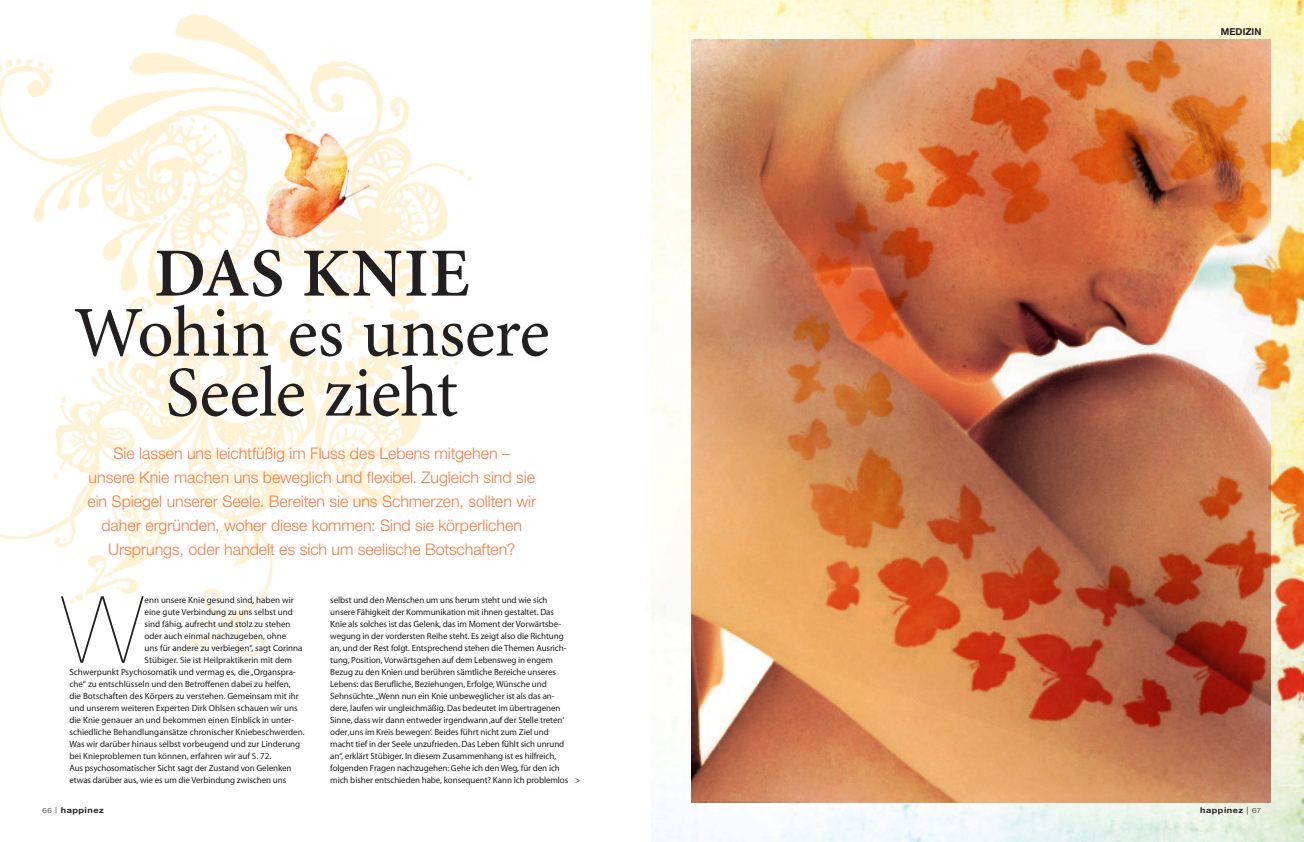
<style>
.page{position:relative;width:1304px;height:842px;background:#fff}
.page>*{position:absolute;margin:0;border:0;box-sizing:border-box;transform-origin:0 0}
.t1{font:200 93px "Helvetica Neue LT Pro";color:#231f20}
.t2{font:71.5px/60px "Minion Pro";letter-spacing:-.01em;color:#231f20;text-align:center}
.t3{font:600 69px "Minion Pro";letter-spacing:.01em;color:#231f20}
.t4{font:300 16px/24px "Helvetica Neue LT Pro";color:#f47b44;text-align:center}
.t5{font:700 9.5px "Helvetica Neue LT Pro";color:#231f20}
.t6{font:9px/12px "Myriad Pro";letter-spacing:-.01em;color:#231f20}
.t7{font:700 8px "Helvetica Neue LT Pro";letter-spacing:.05em;color:#231f20;scale:1.15 1}
.s1{font-weight:300;font-size:7px}
.s2{font-weight:300;font-size:6.4px}
.s3{font-weight:300}
</style>
<div class="page">
<img style="left:0;top:14px;width:473px;height:643px">
<svg style="left:214px;top:105px;width:166px;height:174px"></svg>
<img style="left:234px;top:117px;width:146px;height:139px">
<img style="left:651px;top:0;width:653px;height:842px">
<h3 class="t3" style="left:154px;top:232px;width:317px">DAS KNIE</h3>
<h2 class="t2" style="left:74px;top:306px;width:478px">Wohin es unsere<br>Seele zieht</h2>
<p class="t4" style="left:87px;top:441px;width:450px">Sie lassen uns leichtfüßig im Fluss des Lebens mitgehen –<br>unsere Knie machen uns beweglich und flexibel. Zugleich sind sie ein Spiegel unserer Seele. Bereiten sie uns Schmerzen, sollten wir daher ergründen, woher diese kommen: Sind sie körperlichen Ursprungs, oder handelt es sich um seelische Botschaften?</p>
<h1 class="t1" style="left:62px;top:575px;width:82px">W</h1>
<p class="t6" style="left:145px;top:594px;width:151px">enn unsere Knie gesund sind, haben wir</p>
<p class="t6" style="left:330px;top:594px;width:240px">selbst und den Menschen um uns herum steht und wie sich unsere Fähigkeit der Kommunikation mit ihnen gestaltet. Das Knie als solches ist das Gelenk, das im Moment der Vorwärtsbe&shy;wegung in der vordersten Reihe steht. Es zeigt also die Richtung an, und der Rest folgt. Entsprechend stehen die Themen Ausrich&shy;tung, Position, Vorwärtsgehen auf dem Lebensweg in engem Bezug zu den Knien und berühren sämtliche Bereiche unseres Lebens: das Berufliche, Beziehungen, Erfolge, Wünsche und Sehnsüchte. „Wenn nun ein Knie unbeweglicher ist als das an&shy;dere, laufen wir ungleichmäßig. Das bedeutet im übertragenen Sinne, dass wir dann entweder irgendwann ‚auf der Stelle treten‘ oder ‚uns im Kreis bewegen‘. Beides führt nicht zum Ziel und macht tief in der Seele unzufrieden. Das Leben fühlt sich unrund an“, erklärt Stübiger. In diesem Zusammenhang ist es hilfreich, folgenden Fragen nachzugehen: Gehe ich den Weg, für den ich mich bisher entschieden habe, konsequent? Kann ich problemlos</p>
<p class="t6" style="left:145px;top:606px;width:150px">eine gute Verbindung zu uns selbst und</p>
<p class="t6" style="left:145px;top:618px;width:148px">sind fähig, aufrecht und stolz zu stehen</p>
<p class="t6" style="left:145px;top:630px;width:143px">oder auch einmal nachzugeben, ohne</p>
<p class="t6" style="left:145px;top:642px;width:159px">uns für andere zu verbiegen“, sagt Corinna</p>
<p class="t6" style="left:145px;top:654px;width:149px">Stübiger. Sie ist Heilpraktikerin mit dem</p>
<p class="t6" style="left:69px;top:666px;width:228px">Schwerpunkt Psychosomatik und vermag es, die „Organspra-</p>
<p class="t6" style="left:69px;top:678px;width:223px">che“ zu entschlüsseln und den Betroffenen dabei zu helfen,</p>
<p class="t6" style="left:69px;top:690px;width:231px">die Botschaften des Körpers zu verstehen. Gemeinsam mit ihr</p>
<p class="t6" style="left:69px;top:702px;width:230px">und unserem weiteren Experten Dirk Ohlsen schauen wir uns</p>
<p class="t6" style="left:69px;top:714px;width:226px">die Knie genauer an und bekommen einen Einblick in unter-</p>
<p class="t6" style="left:69px;top:726px;width:237px">schiedliche Behandlungansätze chronischer Kniebeschwerden.</p>
<p class="t6" style="left:69px;top:738px;width:232px">Was wir darüber hinaus selbst vorbeugend und zur Linderung</p>
<p class="t6" style="left:69px;top:750px;width:203px">bei Knieproblemen tun können, erfahren wir auf S. 72.</p>
<p class="t6" style="left:69px;top:762px;width:224px">Aus psychosomatischer Sicht sagt der Zustand von Gelenken</p>
<p class="t6" style="left:69px;top:774px;width:218px">etwas darüber aus, wie es um die Verbindung zwischen uns</p>
<p class="t6" style="left:575px;top:774px;width:7px">&gt;</p>
<p class="t5" style="left:1221px;top:26px;width:42px">MEDIZIN</p>
<p class="t7" style="left:43px;top:805px;width:55px"><span class="s1">66</span> <span class="s2">|</span> happinez</p>
<p class="t7" style="left:1200px;top:805px;width:55px">happinez <span class="s3">|</span> <span class="s1">67</span></p>
</div>
